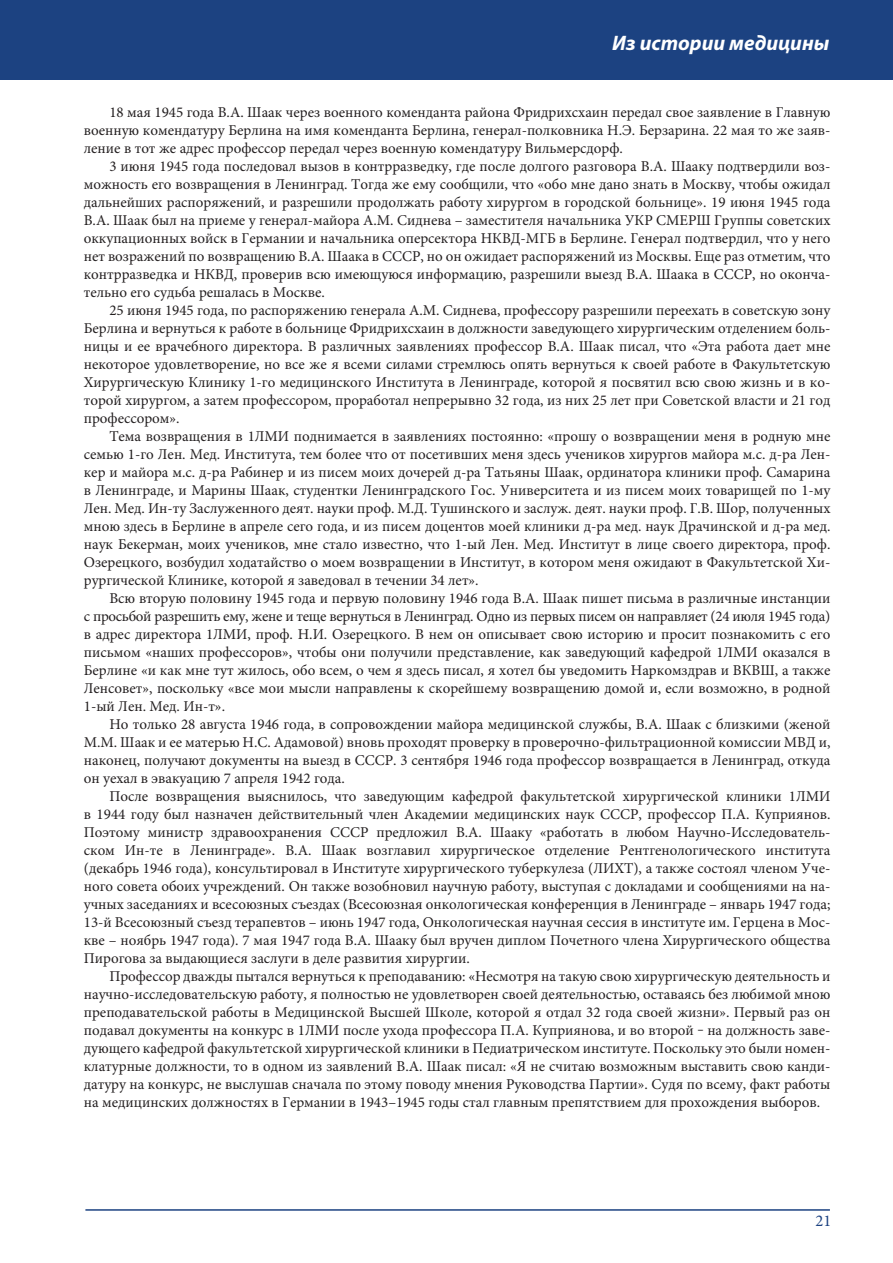
<style>
.page{position:relative;width:893px;height:1263px;background:#fff}
.page>*{position:absolute;margin:0;border:0;box-sizing:border-box;transform-origin:0 0}
.t1{font:italic 700 21px "Myriad Pro";color:#fff}
.t2{font:16.5px "Minion Pro";color:#1c4281}
.t3{font:15px/18px "Minion Pro";color:#231f20;text-align:justify}
</style>
<div class="page">
<hr style="left:85px;top:1209px;width:744px;height:2px;background:#1c4281">
<div style="left:0;top:0;width:892px;height:79px;background:#1c4281"></div>
<h1 class="t1" style="left:612px;top:35px;width:218px">Из истории медицины</h1>
<p class="t3" style="left:84px;top:104px;width:748px;text-indent:26px">18 мая 1945 года В.А. Шаак через военного коменданта района Фридрихсхаин передал свое заявление в Главную военную комендатуру Берлина на имя коменданта Берлина, генерал-полковника Н.Э. Берзарина. 22 мая то же заяв&shy;ление в тот же адрес профессор передал через военную комендатуру Вильмерсдорф.</p>
<p class="t3" style="left:84px;top:158px;width:748px;text-indent:26px">3 июня 1945 года последовал вызов в контрразведку, где после долгого разговора В.А. Шааку подтвердили воз&shy;можность его возвращения в Ленинград. Тогда же ему сообщили, что «обо мне дано знать в Москву, чтобы ожидал дальнейших распоряжений, и разрешили продолжать работу хирургом в городской больнице». 19 июня 1945 года В.А. Шаак был на приеме у генерал-майора А.М. Сиднева – заместителя начальника УКР СМЕРШ Группы советских оккупационных войск в Германии и начальника оперсектора НКВД-МГБ в Берлине. Генерал подтвердил, что у него нет возражений по возвращению В.А. Шаака в СССР, но он ожидает распоряжений из Москвы. Еще раз отметим, что контрразведка и НКВД, проверив всю имеющуюся информацию, разрешили выезд В.А. Шаака в СССР, но оконча&shy;тельно его судьба решалась в Москве.</p>
<p class="t3" style="left:84px;top:302px;width:748px;text-indent:26px">25 июня 1945 года, по распоряжению генерала А.М. Сиднева, профессору разрешили переехать в советскую зону Берлина и вернуться к работе в больнице Фридрихсхаин в должности заведующего хирургическим отделением боль&shy;ницы и ее врачебного директора. В различных заявлениях профессор В.А. Шаак писал, что «Эта работа дает мне некоторое удовлетворение, но все же я всеми силами стремлюсь опять вернуться к своей работе в Факультетскую Хирургическую Клинику 1-го медицинского Института в Ленинграде, которой я посвятил всю свою жизнь и в ко&shy;торой хирургом, а затем профессором, проработал непрерывно 32 года, из них 25 лет при Советской власти и 21 год профессором».</p>
<p class="t3" style="left:84px;top:428px;width:748px;text-indent:26px">Тема возвращения в 1ЛМИ поднимается в заявлениях постоянно: «прошу о возвращении меня в родную мне семью 1-го Лен. Мед. Института, тем более что от посетивших меня здесь учеников хирургов майора м.с. д-ра Лен&shy;кер и майора м.с. д-ра Рабинер и из писем моих дочерей д-ра Татьяны Шаак, ординатора клиники проф. Самарина в Ленинграде, и Марины Шаак, студентки Ленинградского Гос. Университета и из писем моих товарищей по 1-му Лен. Мед. Ин-ту Заслуженного деят. науки проф. М.Д. Тушинского и заслуж. деят. науки проф. Г.В. Шор, полученных мною здесь в Берлине в апреле сего года, и из писем доцентов моей клиники д-ра мед. наук Драчинской и д-ра мед. наук Бекерман, моих учеников, мне стало известно, что 1-ый Лен. Мед. Институт в лице своего директора, проф.<br>Озерецкого, возбудил ходатайство о моем возвращении в Институт, в котором меня ожидают в Факультетской Хи&shy;рургической Клинике, которой я заведовал в течении 34 лет».</p>
<p class="t3" style="left:84px;top:590px;width:748px;text-indent:26px">Всю вторую половину 1945 года и первую половину 1946 года В.А. Шаак пишет письма в различные инстанции с просьбой разрешить ему, жене и теще вернуться в Ленинград. Одно из первых писем он направляет (24 июля 1945 года) в адрес директора 1ЛМИ, проф. Н.И. Озерецкого. В нем он описывает свою историю и просит познакомить с его письмом «наших профессоров», чтобы они получили представление, как заведующий кафедрой 1ЛМИ оказался в Берлине «и как мне тут жилось, обо всем, о чем я здесь писал, я хотел бы уведомить Наркомздрав и ВКВШ, а также Ленсовет», поскольку «все мои мысли направлены к скорейшему возвращению домой и, если возможно, в родной 1-ый Лен. Мед. Ин-т».</p>
<p class="t3" style="left:84px;top:716px;width:748px;text-indent:26px">Но только 28 августа 1946 года, в сопровождении майора медицинской службы, В.А. Шаак с близкими (женой М.М. Шаак и ее матерью Н.С. Адамовой) вновь проходят проверку в проверочно-фильтрационной комиссии МВД и, наконец, получают документы на выезд в СССР. 3 сентября 1946 года профессор возвращается в Ленинград, откуда он уехал в эвакуацию 7 апреля 1942 года.</p>
<p class="t3" style="left:84px;top:788px;width:748px;text-indent:26px">После возвращения выяснилось, что заведующим кафедрой факультетской хирургической клиники 1ЛМИ в 1944 году был назначен действительный член Академии медицинских нayк СССР, профессор П.А. Куприянов.<br>Поэтому министр здравоохранения СССР предложил В.А. Шааку «работать в любом Научно-Исследователь&shy;ском Ин-те в Ленинграде». В.А. Шаак возглавил хирургическое отделение Рентгенологического института (декабрь 1946 года), консультировал в Институте хирургического туберкулеза (ЛИХТ), а также состоял членом Уче&shy;ного совета обоих учреждений. Он также возобновил научную работу, выступая с докладами и сообщениями на на&shy;учных заседаниях и всесоюзных съездах (Всесоюзная онкологическая конференция в Ленинграде – январь 1947 года; 13-й Всесоюзный съезд терапевтов – июнь 1947 года, Онкологическая научная сессия в институте им. Герцена в Мос&shy;кве – ноябрь 1947 года). 7 мая 1947 года В.А. Шааку был вручен диплом Почетного члена Хирургического общества Пирогова за выдающиеся заслуги в деле развития хирургии.</p>
<p class="t3" style="left:84px;top:968px;width:748px;text-indent:26px">Профессор дважды пытался вернуться к преподаванию: «Несмотря на такую свою хирургическую деятельность и научно-исследовательскую работу, я полностью не удовлетворен своей деятельностью, оставаясь без любимой мною преподавательской работы в Медицинской Высшей Школе, которой я отдал 32 года своей жизни». Первый раз он подавал документы на конкурс в 1ЛМИ после ухода профессора П.А. Куприянова, и во второй ‒ на должность заве&shy;дующего кафедрой факультетской хирургической клиники в Педиатрическом институте. Поскольку это были номен&shy;клатурные должности, то в одном из заявлений В.А. Шаак писал: «Я не считаю возможным выставить свою канди&shy;датуру на конкурс, не выслушав сначала по этому поводу мнения Руководства Партии». Судя по всему, факт работы на медицинских должностях в Германии в 1943–1945 годы стал главным препятствием для прохождения выборов.</p>
<p class="t2" style="left:815px;top:1214px;width:17px">21</p>
</div>
